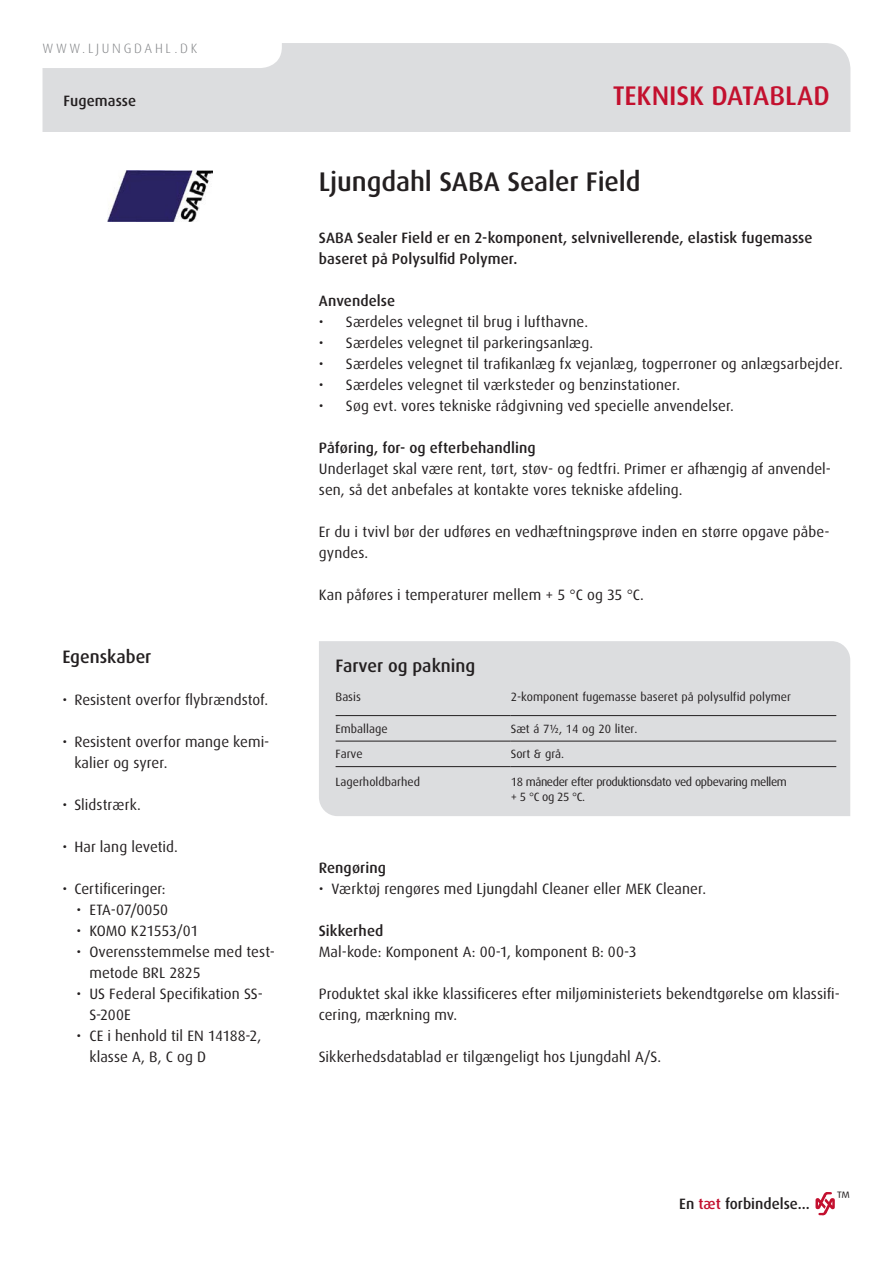
<style>
.page{position:relative;width:893px;height:1263px;background:#fff}
.page>*{position:absolute;margin:0;border:0;box-sizing:border-box;transform-origin:0 0}
.t1{font:500 27px "Dax Pro";letter-spacing:-.005em;color:#231f20}
.t2{font:500 27px "Dax Pro";letter-spacing:-.005em;color:#c3102e}
.t3{font:500 18px "Dax Pro";color:#231f20}
.t4{font:18px "Dax Pro";color:#231f20}
.t5{font:15px/21px "Dax Pro";letter-spacing:.005em;color:#231f20}
.t6{font:500 15px/21px "Dax Pro";letter-spacing:.005em;color:#231f20}
.t7{font:15px "Dax Pro";letter-spacing:-.02em;color:#231f20}
.t8{font:300 13.5px "Dax Pro";letter-spacing:.2em;color:#808285}
.Tabel_tekst_1{font:12px "Dax Pro";color:#231f20}
.Tabel_tekst_1-2{font:12px "Dax Pro";letter-spacing:-.035em;color:#231f20}
.s1{color:#c3102f}
</style>
<div class="page">
<div style="left:43px;top:43px;width:807px;height:158px;background:#dcdddf;border-radius:26px"></div>
<div style="left:35px;top:132px;width:827px;height:82px;background:#fff"></div>
<div style="left:43px;top:43px;width:239px;height:25px;background:#fff"></div>
<div style="left:319px;top:641px;width:531px;height:175px;background:#dcdddf;border-radius:19px"></div>
<hr style="left:336px;top:715px;width:175px;height:1px;background:#231f20">
<hr style="left:511px;top:715px;width:325px;height:1px;background:#231f20">
<hr style="left:336px;top:741px;width:175px;height:1px;background:#231f20">
<hr style="left:511px;top:741px;width:325px;height:1px;background:#231f20">
<hr style="left:336px;top:766px;width:175px;height:1px;background:#231f20">
<hr style="left:511px;top:766px;width:325px;height:1px;background:#231f20">
<svg style="left:815px;top:1192px;width:20px;height:23px"></svg>
<img style="left:107px;top:170px;width:105px;height:52px">
<p class="t8" style="left:43px;top:40px;width:156px">WWW.LJUNGDAHL.DK</p>
<p class="t6" style="left:64px;top:90px;width:74px">Fugemasse</p>
<p class="t2" style="left:613px;top:79px;width:219px">TEKNISK DATABLAD</p>
<p class="t1" style="left:319px;top:164px;width:323px">Ljungdahl SABA Sealer Field</p>
<p class="t3" style="left:62px;top:645px;width:91px">Egenskaber</p>
<p class="t5" style="left:62px;top:689px;width:207px">• Resistent overfor flybrændstof.</p>
<p class="t5" style="left:74px;top:731px;width:197px;text-indent:-12px">• Resistent overfor mange kemi&shy;kalier og syrer.</p>
<p class="t5" style="left:62px;top:794px;width:80px">• Slidstrærk.</p>
<p class="t5" style="left:62px;top:836px;width:117px">• Har lang levetid.</p>
<p class="t5" style="left:62px;top:878px;width:105px">• Certificeringer:</p>
<p class="t5" style="left:77px;top:899px;width:93px">• ETA-07/0050</p>
<p class="t7" style="left:77px;top:921px;width:123px">• KOMO K21553/01</p>
<p class="t5" style="left:89px;top:941px;width:187px;text-indent:-13px">• Overensstemmelse med test&shy;metode BRL 2825</p>
<p class="t5" style="left:89px;top:983px;width:175px;text-indent:-13px">• US Federal Specifikation SS-<br>S-200E</p>
<p class="t5" style="left:89px;top:1025px;width:173px;text-indent:-13px">• CE i henhold til EN 14188-2, klasse A, B, C og D</p>
<p class="t6" style="left:319px;top:227px;width:495px">SABA Sealer Field er en 2-komponent, selvnivellerende, elastisk fugemasse baseret på Polysulfid Polymer.</p>
<p class="t6" style="left:319px;top:290px;width:78px">Anvendelse</p>
<p class="t5" style="left:319px;top:311px;width:271px">• Særdeles velegnet til brug i lufthavne.</p>
<p class="t5" style="left:319px;top:332px;width:276px">• Særdeles velegnet til parkeringsanlæg.</p>
<p class="t5" style="left:319px;top:353px;width:525px">• Særdeles velegnet til trafikanlæg fx vejanlæg, togperroner og anlægsarbejder.</p>
<p class="t5" style="left:319px;top:374px;width:363px">• Særdeles velegnet til værksteder og benzinstationer.</p>
<p class="t5" style="left:319px;top:395px;width:417px">• Søg evt. vores tekniske rådgivning ved specielle anvendelser.</p>
<p class="t6" style="left:319px;top:437px;width:218px">Påføring, for- og efterbehandling</p>
<p class="t5" style="left:319px;top:458px;width:514px">Underlaget skal være rent, tørt, støv- og fedtfri. Primer er afhængig af anvendel&shy;sen, så det anbefales at kontakte vores tekniske afdeling.</p>
<p class="t5" style="left:319px;top:521px;width:512px">Er du i tvivl bør der udføres en vedhæftningsprøve inden en større opgave påbe&shy;gyndes.</p>
<p class="t5" style="left:319px;top:584px;width:327px">Kan påføres i temperaturer mellem + 5 °C og 35 °C.</p>
<p class="t3" style="left:336px;top:654px;width:141px">Farver og pakning</p>
<p class="Tabel_tekst_1" style="left:336px;top:689px;width:27px">Basis</p>
<p class="Tabel_tekst_1" style="left:511px;top:689px;width:282px">2-komponent fugemasse baseret på polysulfid polymer</p>
<p class="Tabel_tekst_1" style="left:336px;top:721px;width:54px">Emballage</p>
<p class="Tabel_tekst_1" style="left:511px;top:721px;width:128px">Sæt á 7½, 14 og 20 liter.</p>
<p class="Tabel_tekst_1" style="left:336px;top:747px;width:29px">Farve</p>
<p class="Tabel_tekst_1" style="left:511px;top:747px;width:55px">Sort &amp; grå.</p>
<p class="Tabel_tekst_1" style="left:336px;top:774px;width:86px">Lagerholdbarhed</p>
<p class="Tabel_tekst_1-2" style="left:511px;top:774px;width:278px">18 måneder efter produktionsdato ved opbevaring mellem</p>
<p class="Tabel_tekst_1" style="left:511px;top:789px;width:76px">+ 5 °C og 25 °C.</p>
<p class="t6" style="left:319px;top:857px;width:69px">Rengøring</p>
<p class="t5" style="left:319px;top:878px;width:389px">• Værktøj rengøres med Ljungdahl Cleaner eller MEK Cleaner.</p>
<p class="t6" style="left:319px;top:920px;width:66px">Sikkerhed</p>
<p class="t5" style="left:319px;top:941px;width:319px">Mal-kode: Komponent A: 00-1, komponent B: 00-3</p>
<p class="t5" style="left:319px;top:983px;width:523px">Produktet skal ikke klassificeres efter miljøministeriets bekendtgørelse om klassifi&shy;cering, mærkning mv.</p>
<p class="t5" style="left:319px;top:1046px;width:344px">Sikkerhedsdatablad er tilgængeligt hos Ljungdahl A/S.</p>
<p class="t6" style="left:679px;top:1193px;width:132px">En <span class="s1">tæt</span> forbindelse...</p>
<p class="t4" style="left:837px;top:1187px;width:16px">™</p>
</div>
